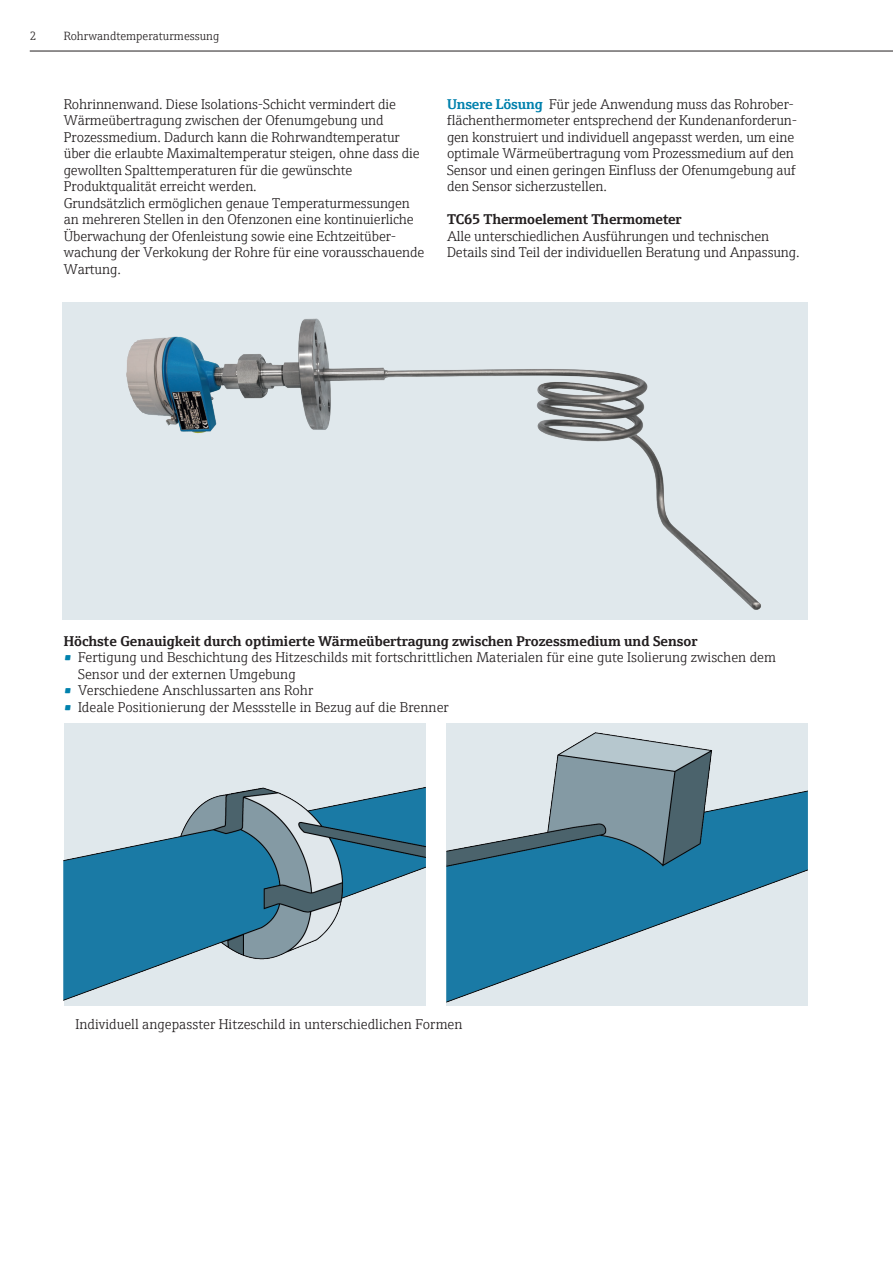
<style>
.page{position:relative;width:893px;height:1263px;background:#fff}
.page>*{position:absolute;margin:0;border:0;box-sizing:border-box;transform-origin:0 0}
.t1{font:300 14.25px/16.5px "E+H Serif";letter-spacing:-.01em;color:#231f20}
.t2{font:700 14.25px "E+H Serif";color:#231f20}
.t3{font:300 12px "E+H Serif";color:#231f20}
.s1{font-weight:700;color:#0081ad}
.s2{font-weight:600;color:#0081ad}
</style>
<div class="page">
<hr style="left:30px;top:51px;width:863px;height:1px;background:#231f20">
<div style="left:63px;top:302px;width:745px;height:317px;background:#e0e8ec"></div>
<img style="left:126px;top:318px;width:635px;height:292px">
<img style="left:64px;top:723px;width:361px;height:282px">
<img style="left:446px;top:723px;width:362px;height:282px">
<p class="t3" style="left:30px;top:27px;width:8px">2</p>
<p class="t3" style="left:64px;top:27px;width:157px">Rohrwandtemperaturmessung</p>
<p class="t1" style="left:64px;top:95px;width:362px">Rohrinnenwand. Diese Isolations-Schicht vermindert die Wärmeübertragung zwischen der Ofenumgebung und Prozessmedium. Dadurch kann die Rohrwandtemperatur über die erlaubte Maximaltemperatur steigen, ohne dass die gewollten Spalttemperaturen für die gewünschte Produktqualität erreicht werden.<br>Grundsätzlich ermöglichen genaue Temperaturmessungen an mehreren Stellen in den Ofenzonen eine kontinuierliche Überwachung der Ofenleistung sowie eine Echtzeitüber&shy;wachung der Verkokung der Rohre für eine vorausschauende Wartung.</p>
<p class="t1" style="left:447px;top:95px;width:352px"><span class="s1">Unsere Lösung</span> Für jede Anwendung muss das Rohrober&shy;flächenthermometer entsprechend der Kundenanforderun&shy;gen konstruiert und individuell angepasst werden, um eine optimale Wärmeübertragung vom Prozessmedium auf den Sensor und einen geringen Einfluss der Ofenumgebung auf den Sensor sicherzustellen.</p>
<p class="t2" style="left:447px;top:208px;width:236px">TC65 Thermoelement Thermometer</p>
<p class="t1" style="left:447px;top:227px;width:354px">Alle unterschiedlichen Ausführungen und technischen<br>Details sind Teil der individuellen Beratung und Anpassung.</p>
<p class="t2" style="left:64px;top:629px;width:635px">Höchste Genauigkeit durch optimierte Wärmeübertragung zwischen Prozessmedium und Sensor</p>
<p class="t1" style="left:78px;top:648px;width:700px;text-indent:-14px"><span class="s2">•</span> Fertigung und Beschichtung des Hitzeschilds mit fortschrittlichen Materialen für eine gute Isolierung zwischen dem<br>Sensor und der externen Umgebung</p>
<p class="t1" style="left:64px;top:681px;width:251px"><span class="s2">•</span> Verschiedene Anschlussarten ans Rohr</p>
<p class="t1" style="left:64px;top:697px;width:387px"><span class="s2">•</span> Ideale Positionierung der Messstelle in Bezug auf die Brenner</p>
<p class="t1" style="left:75px;top:1014px;width:389px">Individuell angepasster Hitzeschild in unterschiedlichen Formen</p>
</div>
